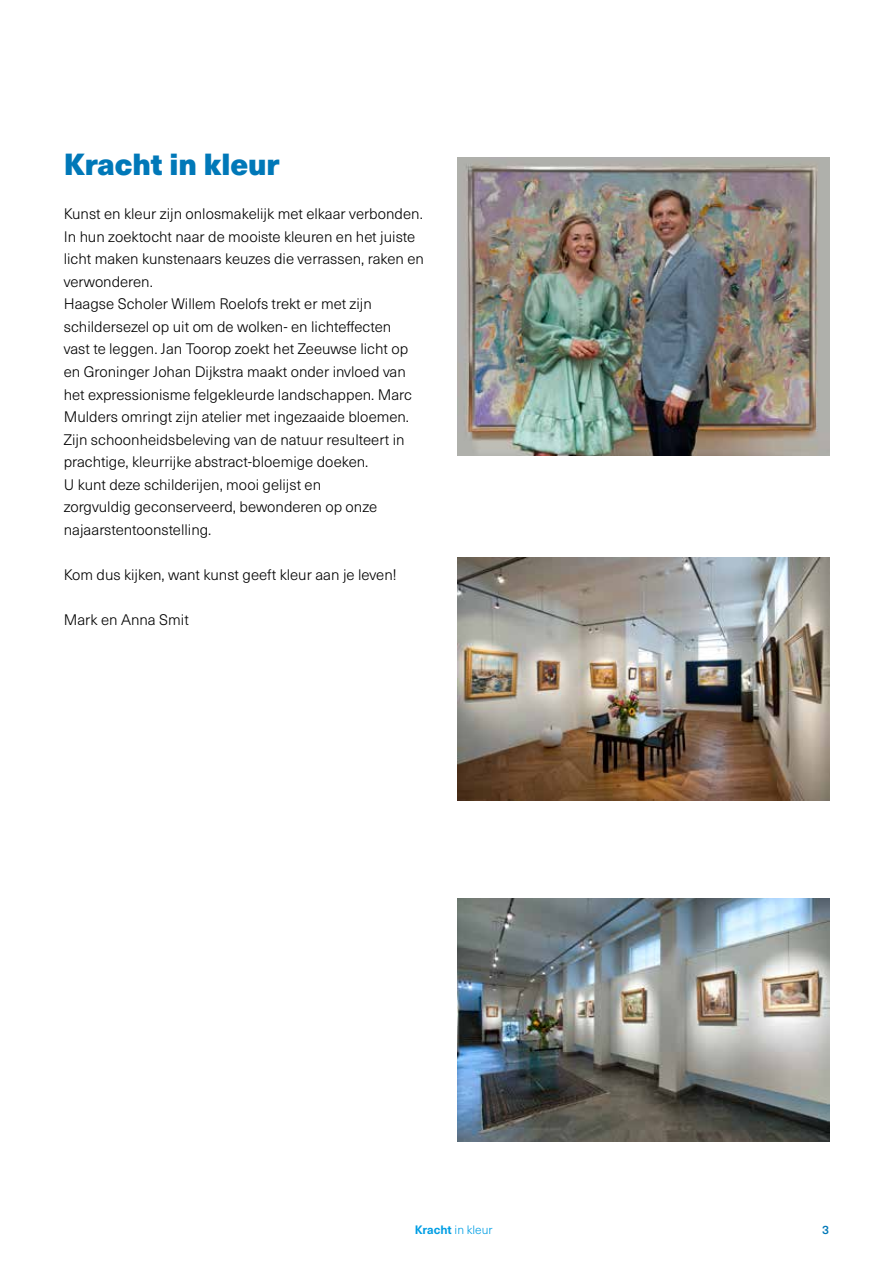
<style>
.page{position:relative;width:893px;height:1263px;background:#fff}
.page>*{position:absolute;margin:0;border:0;box-sizing:border-box;transform-origin:0 0}
.t1{font:900 30px "Neue Haas Unica W1 G";color:#0078b8}
.t2{font:300 15px/22.5px "Neue Haas Unica W1 G";color:#000}
.t3{font:300 12px "Neue Haas Unica W1 G";color:#009ee4}
.t4{font:500 12px "Neue Haas Unica W1 G";color:#0078b8}
.s1{font-weight:700}
</style>
<div class="page">
<img style="left:457px;top:157px;width:372px;height:298px">
<img style="left:457px;top:557px;width:372px;height:243px">
<img style="left:457px;top:898px;width:372px;height:244px">
<h1 class="t1" style="left:64px;top:147px;width:217px">Kracht in kleur</h1>
<p class="t2" style="left:64px;top:204px;width:362px">Kunst en kleur zijn onlosmakelijk met elkaar verbonden.<br>In hun zoektocht naar de mooiste kleuren en het juiste licht maken kunstenaars keuzes die verrassen, raken en verwonderen.<br>Haagse Scholer Willem Roelofs trekt er met zijn schildersezel op uit om de wolken- en lichteffecten<br>vast te leggen. Jan Toorop zoekt het Zeeuwse licht op en Groninger Johan Dijkstra maakt onder invloed van het expressionisme felgekleurde landschappen. Marc Mulders omringt zijn atelier met ingezaaide bloemen.<br>Zijn schoonheidsbeleving van de natuur resulteert in prachtige, kleurrijke abstract-bloemige doeken.<br>U kunt deze schilderijen, mooi gelijst en<br>zorgvuldig geconserveerd, bewonderen op onze najaarstentoonstelling.</p>
<p class="t2" style="left:64px;top:564px;width:334px">Kom dus kijken, want kunst geeft kleur aan je leven!</p>
<p class="t2" style="left:64px;top:609px;width:127px">Mark en Anna Smit</p>
<p class="t3" style="left:415px;top:1224px;width:79px"><span class="s1">Kracht</span> in kleur</p>
<p class="t4" style="left:822px;top:1223px;width:8px">3</p>
</div>
